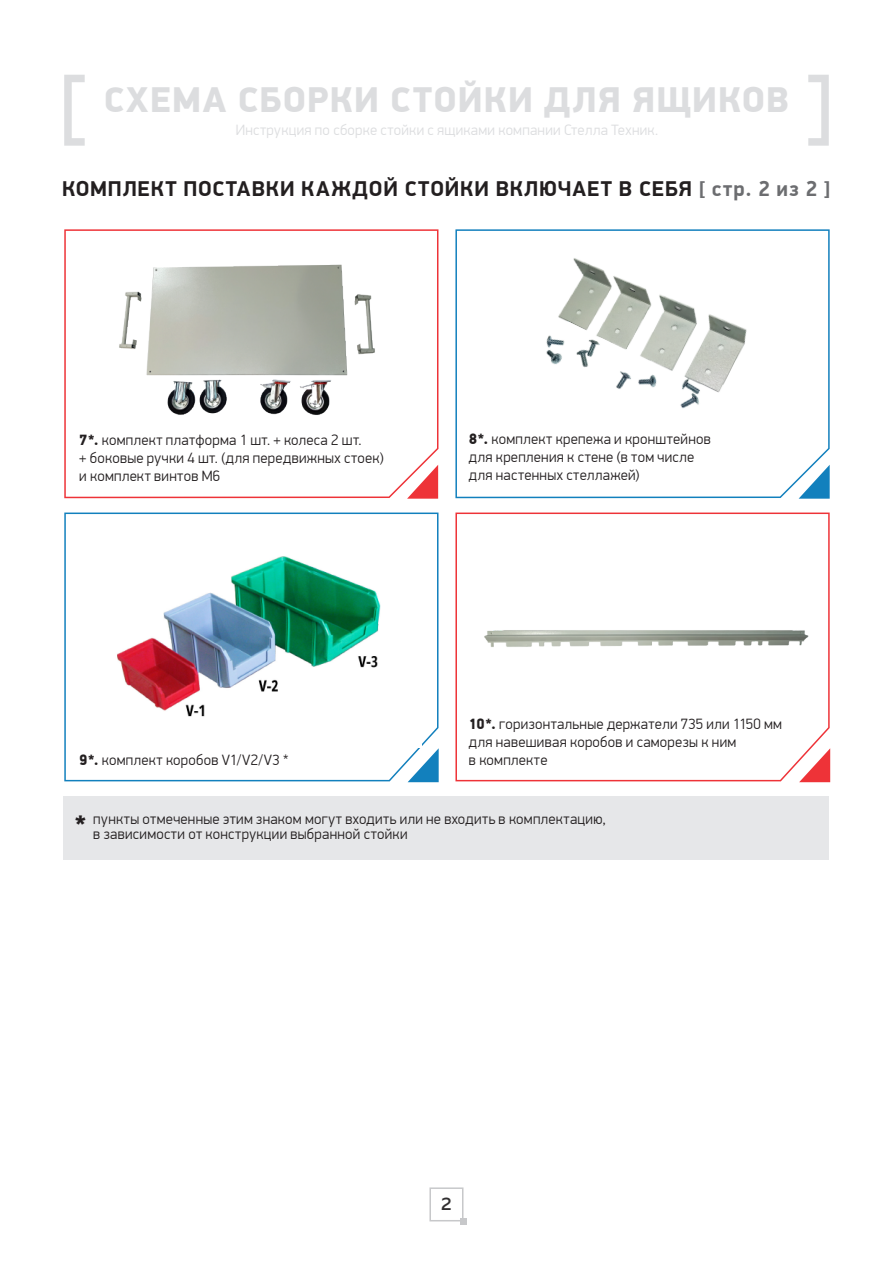
<style>
.page{position:relative;width:893px;height:1263px;background:#fff}
.page>*{position:absolute;margin:0;border:0;box-sizing:border-box;transform-origin:0 0}
.t1{font:900 36px "PF Din Display Pro";letter-spacing:.035em;color:#dcdddf}
.t2{font:700 21.6px "PF Din Display Pro";letter-spacing:.04em;color:#231f20}
.t3{font:500 18px "Muller";color:#312f30}
.t4{font:300 15px/18px "PF Din Display Pro";letter-spacing:.015em;color:#231f20}
.t5{font:300 15px "PF Din Display Pro";letter-spacing:.02em;color:#dcdddf}
.s1{color:#6c6d70}
.s2{font-weight:900}
</style>
<div class="page">
<svg style="left:64px;top:512px;width:374px;height:269px"></svg>
<img style="left:81px;top:531px;width:340px;height:216px">
<div style="left:63px;top:796px;width:766px;height:63px;background:#e6e7e9"></div>
<svg style="left:64px;top:229px;width:374px;height:269px"></svg>
<svg style="left:455px;top:229px;width:375px;height:269px"></svg>
<svg style="left:455px;top:512px;width:375px;height:269px"></svg>
<svg style="left:408px;top:748px;width:31px;height:34px"></svg>
<svg style="left:799px;top:748px;width:31px;height:34px"></svg>
<svg style="left:407px;top:465px;width:31px;height:34px"></svg>
<svg style="left:799px;top:465px;width:31px;height:34px"></svg>
<svg style="left:64px;top:75px;width:21px;height:71px"></svg>
<svg style="left:808px;top:75px;width:21px;height:71px"></svg>
<svg style="left:429px;top:1187px;width:34px;height:34px"></svg>
<div style="left:460px;top:1218px;width:7px;height:7px;background:#c7c8ca"></div>
<img style="left:101px;top:250px;width:292px;height:175px">
<img style="left:469px;top:614px;width:360px;height:50px">
<img style="left:508px;top:229px;width:269px;height:233px">
<h1 class="t1" style="left:104px;top:78px;width:687px">СХЕМА СБОРКИ СТОЙКИ ДЛЯ ЯЩИКОВ</h1>
<p class="t5" style="left:236px;top:122px;width:424px">Инструкция по сборке стойки с ящиками компании Стелла Техник.</p>
<h2 class="t2" style="left:62px;top:176px;width:770px">КОМПЛЕКТ ПОСТАВКИ КАЖДОЙ СТОЙКИ ВКЛЮЧАЕТ В СЕБЯ <span class="s1">[ стр. 2 из 2 ]</span></h2>
<p class="t4" style="left:79px;top:431px;width:306px"><span class="s2">7*.</span> комплект платформа 1 шт. + колеса 2 шт.<br>+ боковые ручки 4 шт. (для передвижных стоек) и комплект винтов М6</p>
<p class="t4" style="left:469px;top:430px;width:243px"><span class="s2">8*.</span> комплект крепежа и кронштейнов для крепления к стене (в том числе для настенных стеллажей)</p>
<p class="t4" style="left:79px;top:751px;width:211px"><span class="s2">9*.</span> комплект коробов V1/V2/V3 *</p>
<p class="t4" style="left:469px;top:715px;width:315px"><span class="s2">10*.</span> горизонтальные держатели 735 или 1150 мм для навешивая коробов и саморезы к ним<br>в комплекте</p>
<p class="t4" style="left:74px;top:812px;width:533px;line-height:15px;text-indent:19px">пункты отмеченные этим знаком могут входить или не входить в комплектацию, <sup>*</sup> в зависимости от конструкции выбранной стойки</p>
<p class="t3" style="left:441px;top:1192px;width:12px">2</p>
</div>
